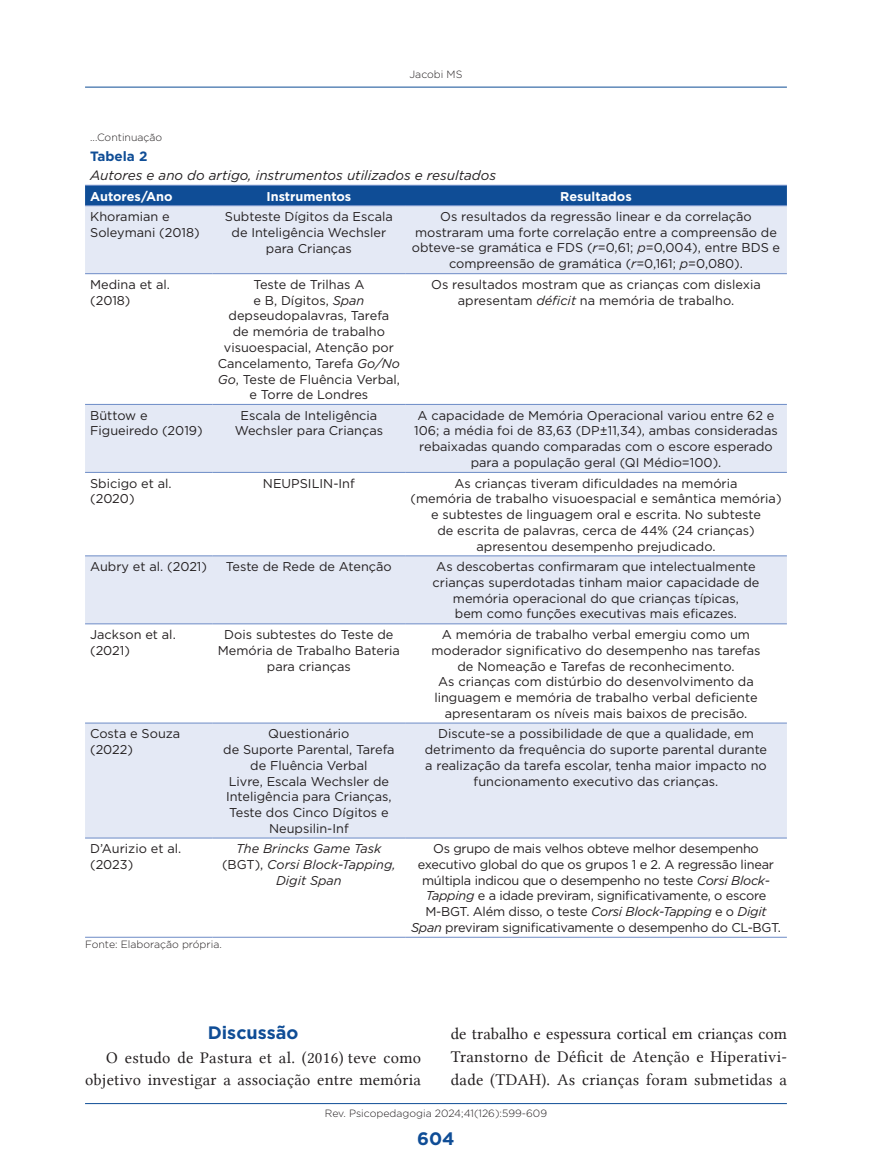
<style>
.page{position:relative;width:872px;height:1170px;background:#fff}
.page>*{position:absolute;margin:0;border:0;box-sizing:border-box;transform-origin:0 0}
.t1{font:700 18px "Gotham";color:#0f4d96}
.t2{font:16.5px/22.8px "Lin Libertine";letter-spacing:.015em;color:#231f20;text-align:right}
.t3{font:italic 13.5px "Gotham";color:#231f20}
.t4{font:700 13.5px "Gotham";color:#0f4d96}
.t5{font:12.75px/15.8px "Gotham";color:#231f20;text-align:center}
.t6{font:12.75px/15.8px "Gotham";letter-spacing:-.02em;color:#231f20;text-align:center}
.t7{font:italic 12.75px/15.8px "Gotham";color:#231f20;text-align:center}
.t8{font:700 12.75px "Gotham";color:#fff}
.t9{font:300 10.5px "Gotham";color:#231f20}
.s1{font-style:italic}
.s2{font-style:normal}
</style>
<div class="page">
<hr style="left:85px;top:87px;width:702px;height:1px;background:#0f4d96">
<hr style="left:85px;top:1103px;width:702px;height:1px;background:#0f4d96">
<div style="left:85px;top:186px;width:702px;height:19px;background:#0f4d96"></div>
<div style="left:85px;top:206px;width:702px;height:67px;background:#e4e9f5"></div>
<svg style="left:85px;top:274px;width:702px;height:565px"></svg>
<hr style="left:85px;top:205px;width:128px;height:1px;background:#6c8bc6">
<hr style="left:213px;top:205px;width:192px;height:1px;background:#6c8bc6">
<hr style="left:405px;top:205px;width:382px;height:1px;background:#6c8bc6">
<hr style="left:85px;top:623px;width:128px;height:1px;background:#6c8bc6">
<hr style="left:213px;top:623px;width:192px;height:1px;background:#6c8bc6">
<hr style="left:405px;top:623px;width:382px;height:1px;background:#6c8bc6">
<hr style="left:85px;top:273px;width:128px;height:1px;background:#6c8bc6">
<hr style="left:213px;top:273px;width:192px;height:1px;background:#6c8bc6">
<hr style="left:405px;top:273px;width:382px;height:1px;background:#6c8bc6">
<hr style="left:85px;top:404px;width:128px;height:1px;background:#6c8bc6">
<hr style="left:213px;top:404px;width:192px;height:1px;background:#6c8bc6">
<hr style="left:405px;top:404px;width:382px;height:1px;background:#6c8bc6">
<hr style="left:85px;top:472px;width:128px;height:1px;background:#6c8bc6">
<hr style="left:213px;top:472px;width:192px;height:1px;background:#6c8bc6">
<hr style="left:405px;top:472px;width:382px;height:1px;background:#6c8bc6">
<hr style="left:85px;top:555px;width:128px;height:1px;background:#6c8bc6">
<hr style="left:213px;top:555px;width:192px;height:1px;background:#6c8bc6">
<hr style="left:405px;top:555px;width:382px;height:1px;background:#6c8bc6">
<hr style="left:85px;top:722px;width:128px;height:1px;background:#6c8bc6">
<hr style="left:213px;top:722px;width:192px;height:1px;background:#6c8bc6">
<hr style="left:405px;top:722px;width:382px;height:1px;background:#6c8bc6">
<hr style="left:85px;top:837px;width:128px;height:1px;background:#6c8bc6">
<hr style="left:213px;top:837px;width:192px;height:1px;background:#6c8bc6">
<hr style="left:405px;top:837px;width:382px;height:1px;background:#6c8bc6">
<hr style="left:85px;top:936px;width:128px;height:1px;background:#6c8bc6">
<hr style="left:213px;top:936px;width:192px;height:1px;background:#6c8bc6">
<hr style="left:405px;top:936px;width:382px;height:1px;background:#6c8bc6">
<hr style="left:85px;top:185px;width:128px;height:1px;background:#6c8bc6">
<hr style="left:213px;top:185px;width:192px;height:1px;background:#6c8bc6">
<hr style="left:405px;top:185px;width:382px;height:1px;background:#6c8bc6">
<p class="t9" style="left:409px;top:68px;width:54px">Jacobi MS</p>
<p class="t9" style="left:90px;top:131px;width:74px">...Continuação</p>
<p class="t4" style="left:90px;top:147px;width:59px">Tabela 2</p>
<p class="t3" style="left:90px;top:167px;width:407px">Autores e ano do artigo, instrumentos utilizados e resultados</p>
<p class="t8" style="left:90px;top:187px;width:84px">Autores/Ano</p>
<p class="t8" style="left:266px;top:187px;width:86px">Instrumentos</p>
<p class="t8" style="left:560px;top:187px;width:73px">Resultados</p>
<p class="t5" style="left:90px;top:208px;width:111px;text-align:left">Khoramian e<br>Soleymani (2018)</p>
<p class="t5" style="left:225px;top:208px;width:170px">Subteste Dígitos da Escala de Inteligência Wechsler para Crianças</p>
<p class="t5" style="left:412px;top:208px;width:370px">Os resultados da regressão linear e da correlação mostraram uma forte correlação entre a compreensão de obteve-se gramática e FDS (<span class="s1">r</span>=0,61; <span class="s1">p</span>=0,004), entre BDS e compreensão de gramática (<span class="s1">r</span>=0,161; <span class="s1">p</span>=0,080).</p>
<p class="t5" style="left:90px;top:276px;width:81px;text-align:left">Medina et al. (2018)</p>
<p class="t5" style="left:218px;top:276px;width:184px">Teste de Trilhas A<br>e B, Dígitos, <span class="s1">Span </span>depseudopalavras, Tarefa<br>de memória de trabalho visuoespacial, Atenção por<br>Cancelamento, Tarefa <span class="s1">Go/No<br>Go</span>, Teste de Fluência Verbal, e Torre de Londres</p>
<p class="t5" style="left:431px;top:276px;width:331px">Os resultados mostram que as crianças com dislexia apresentam <span class="s1">déficit</span> na memória de trabalho.</p>
<p class="t5" style="left:90px;top:407px;width:114px;text-align:left">Büttow e<br>Figueiredo (2019)</p>
<p class="t5" style="left:235px;top:407px;width:150px">Escala de Inteligência<br>Wechsler para Crianças</p>
<p class="t5" style="left:414px;top:407px;width:365px">A capacidade de Memória Operacional variou entre 62 e 106; a média foi de 83,63 (DP±11,34), ambas consideradas rebaixadas quando comparadas com o escore esperado para a população geral (QI Médio=100).</p>
<p class="t5" style="left:90px;top:475px;width:83px;text-align:left">Sbicigo et al. (2020)</p>
<p class="t5" style="left:263px;top:475px;width:93px">NEUPSILIN-Inf</p>
<p class="t5" style="left:410px;top:475px;width:372px">As crianças tiveram dificuldades na memória<br>(memória de trabalho visuoespacial e semântica memória) e subtestes de linguagem oral e escrita. No subteste<br>de escrita de palavras, cerca de 44% (24 crianças) apresentou desempenho prejudicado.</p>
<p class="t5" style="left:90px;top:558px;width:118px">Aubry et al. (2021)</p>
<p class="t5" style="left:226px;top:558px;width:167px">Teste de Rede de Atenção</p>
<p class="t5" style="left:432px;top:558px;width:328px">As descobertas confirmaram que intelectualmente crianças superdotadas tinham maior capacidade de memória operacional do que crianças típicas,<br>bem como funções executivas mais eficazes.</p>
<p class="t5" style="left:90px;top:626px;width:87px;text-align:left">Jackson et al. (2021)</p>
<p class="t5" style="left:218px;top:626px;width:183px">Dois subtestes do Teste de<br>Memória de Trabalho Bateria para crianças</p>
<p class="t5" style="left:431px;top:626px;width:330px">A memória de trabalho verbal emergiu como um moderador significativo do desempenho nas tarefas de Nomeação e Tarefas de reconhecimento.<br>As crianças com distúrbio do desenvolvimento da linguagem e memória de trabalho verbal deficiente apresentaram os níveis mais baixos de precisão.</p>
<p class="t5" style="left:90px;top:725px;width:92px;text-align:left">Costa e Souza (2022)</p>
<p class="t5" style="left:223px;top:725px;width:173px">Questionário<br>de Suporte Parental, Tarefa de Fluência Verbal<br>Livre, Escala Wechsler de<br>Inteligência para Crianças,<br>Teste dos Cinco Dígitos e<br>Neupsilin-Inf</p>
<p class="t5" style="left:425px;top:725px;width:344px">Discute-se a possibilidade de que a qualidade, em detrimento da frequência do suporte parental durante a realização da tarefa escolar, tenha maior impacto no funcionamento executivo das crianças.</p>
<p class="t5" style="left:90px;top:840px;width:93px;text-align:left">D’Aurizio et al. (2023)</p>
<p class="t7" style="left:222px;top:840px;width:175px">The Brincks Game Task <span class="s2">(BGT),</span> Corsi Block-Tapping,<br>Digit Span</p>
<p class="t6" style="left:411px;top:840px;width:371px">Os grupo de mais velhos obteve melhor desempenho executivo global do que os grupos 1 e 2. A regressão linear múltipla indicou que o desempenho no teste <span class="s1">Corsi Block-Tapping</span> e a idade previram, significativamente, o escore M-BGT. Além disso, o teste <span class="s1">Corsi Block-Tapping</span> e o <span class="s1">Digit Span</span> previram significativamente o desempenho do CL-BGT.</p>
<p class="t9" style="left:85px;top:937px;width:138px">Fonte: Elaboração própria.</p>
<h1 class="t1" style="left:208px;top:1020px;width:92px">Discussão</h1>
<p class="t2" style="left:85px;top:1046px;width:337px;line-height:21.9px">O estudo de Pastura et al. (2016) teve como objetivo investigar a associação entre memória</p>
<p class="t2" style="left:451px;top:1022px;width:338px;text-align:justify">de trabalho e espessura cortical em crianças com Transtorno de Déficit de Atenção e Hiperativi&shy;dade (TDAH). As crianças foram submetidas a</p>
<p class="t9" style="left:325px;top:1106px;width:224px">Rev. Psicopedagogia 2024;41(126):599-609</p>
<h1 class="t1" style="left:417px;top:1126px;width:39px">604</h1>
</div>
